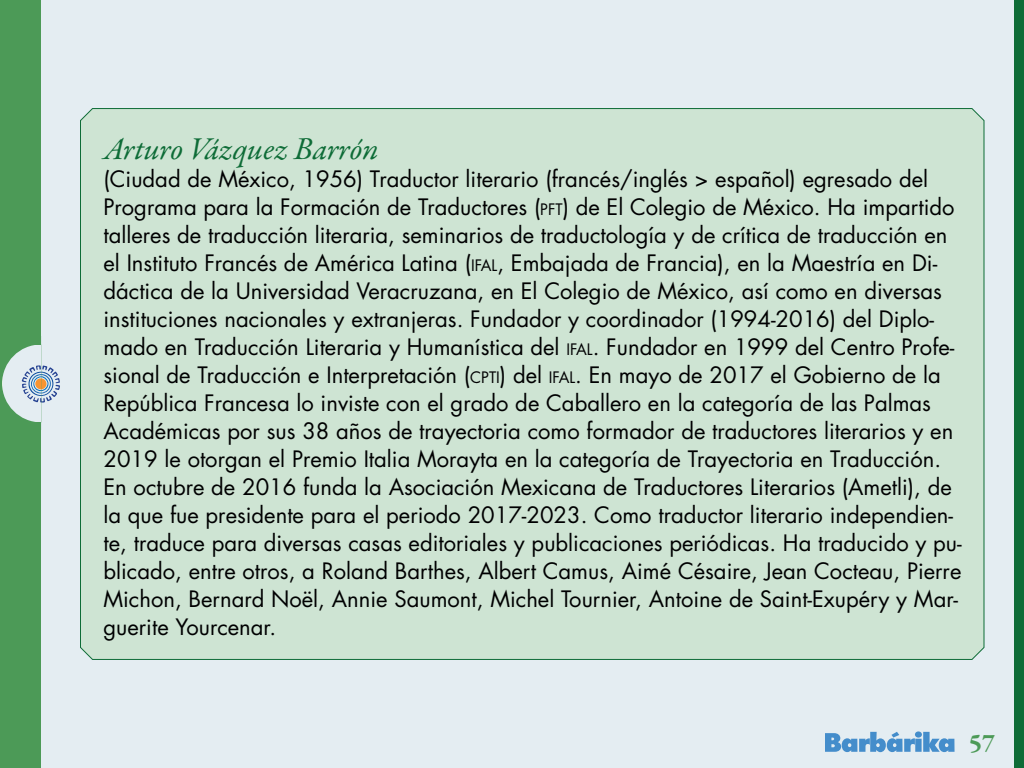
<style>
.page{position:relative;width:1024px;height:768px;background:#fff}
.page>*{position:absolute;margin:0;border:0;box-sizing:border-box;transform-origin:0 0}
.t1{font:italic 32px "Garamond Premr Pro";color:#0e6c37}
.t2{font:700 26px "Garamond Premr Pro";color:#4c9a57}
.t3{font:22px/28px "Futura";color:#000001}
.s1{font-size:15.4px}
</style>
<div class="page">
<div style="left:3px;top:0;width:1021px;height:768px;background:#e4edf2"></div>
<svg style="left:825px;top:731px;width:130px;height:21px"></svg>
<div style="left:0;top:422px;width:41px;height:346px;background:#4c9a57"></div>
<div style="left:0;top:0;width:41px;height:344px;background:#4c9a57"></div>
<svg style="left:0;top:336px;width:60px;height:94px"></svg>
<div style="left:1014px;top:0;width:10px;height:768px;background:#0e6c37"></div>
<div style="left:80px;top:108px;width:905px;height:552px;background:#cee4d3"></div>
<h1 class="t1" style="left:104px;top:129px;width:277px">Arturo Vázquez Barrón</h1>
<p class="t3" style="left:103px;top:164px;width:860px">(Ciudad de México, 1956) Traductor literario (francés/inglés &gt; español) egresado del Programa para la Formación de Traductores (<span class="s1">PFT</span>) de El Colegio de México. Ha impartido talleres de traducción literaria, seminarios de traductología y de crítica de traducción en el Instituto Francés de América Latina (<span class="s1">IFAL</span>, Embajada de Francia), en la Maestría en Di&shy;dáctica de la Universidad Veracruzana, en El Colegio de México, así como en diversas instituciones nacionales y extranjeras. Fundador y coordinador (1994-2016) del Diplo&shy;mado en Traducción Literaria y Humanística del <span class="s1">IFAL</span>. Fundador en 1999 del Centro Profe&shy;sional de Traducción e Interpretación (<span class="s1">CPTI</span>) del <span class="s1">IFAL</span>. En mayo de 2017 el Gobierno de la República Francesa lo inviste con el grado de Caballero en la categoría de las Palmas Académicas por sus 38 años de trayectoria como formador de traductores literarios y en 2019 le otorgan el Premio Italia Morayta en la categoría de Trayectoria en Traducción.<br>En octubre de 2016 funda la Asociación Mexicana de Traductores Literarios (Ametli), de la que fue presidente para el periodo 2017-2023. Como traductor literario independien&shy;te, traduce para diversas casas editoriales y publicaciones periódicas. Ha traducido y pu&shy;blicado, entre otros, a Roland Barthes, Albert Camus, Aimé Césaire, Jean Cocteau, Pierre Michon, Bernard Noël, Annie Saumont, Michel Tournier, Antoine de Saint-Exupéry y Mar&shy;guerite Yourcenar.</p>
<p class="t2" style="left:969px;top:727px;width:28px">57</p>
</div>
